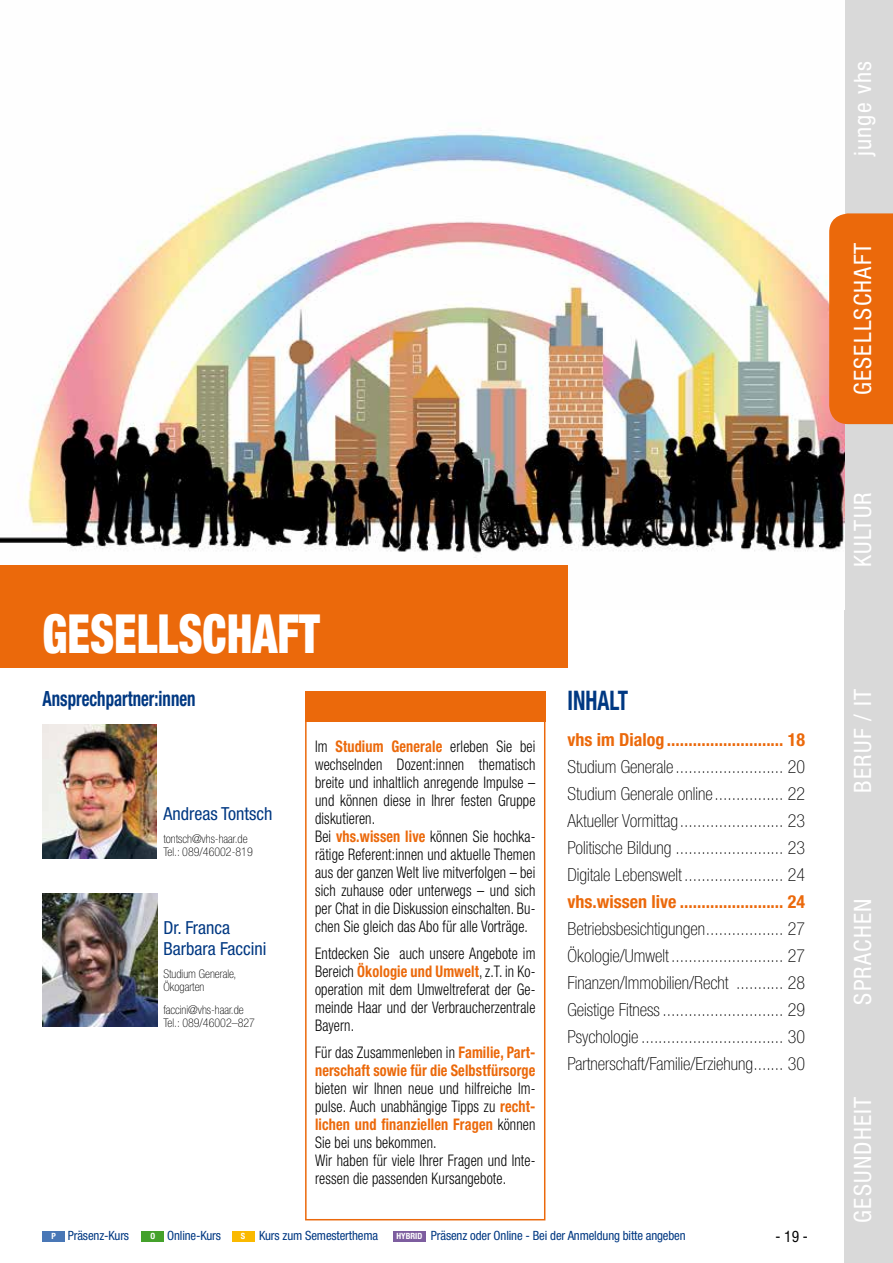
<style>
.page{position:relative;width:893px;height:1263px;background:#fff}
.page>*{position:absolute;margin:0;border:0;box-sizing:border-box;transform-origin:0 0}
.t1{font:900 condensed 54px "Helvetica Neue LT Std";color:#fff;scale:.83 1}
.t2{font:700 condensed 27px "Helvetica Neue LT Std";color:#003882;scale:.8 1}
.t3{font:condensed 24px "Helvetica Neue LT Std";letter-spacing:.05em;color:#fff}
.t4{font:700 condensed 21px "Helvetica Neue LT Std";color:#003882;scale:.8 1}
.t5{font:100 condensed 18px/27px "Helvetica Neue LT Std";color:#000;text-align:justify}
.t6{font:700 condensed 18px "Helvetica Neue LT Std";color:#eb690b}
.t7{font:condensed 18px/21px "Helvetica Neue LT Std";color:#003882}
.t8{font:300 condensed 16.05px/18px "Helvetica Neue LT Std";letter-spacing:.01em;color:#000;scale:.89 1}
.t9{font:700 condensed 16.05px/18px "Helvetica Neue LT Std";letter-spacing:.01em;color:#eb690b;scale:.89 1}
.t10{font:condensed 15px "Helvetica LT Std";color:#000}
.t11{font:condensed 12.75px "Helvetica Neue LT Std";letter-spacing:-.01em;color:#003882}
.t12{font:100 condensed 12px/13.5px "Helvetica Neue LT Std";color:#000}
.t13{font:700 condensed 8.55px "Helvetica Neue LT Std";color:#fff}
.s1{font-weight:700;color:#eb690b}
.s2{font-weight:300;color:#000}
.s3{font-weight:700;font-size:8.55px;color:#fff}
</style>
<div class="page">
<div style="left:844px;top:0;width:49px;height:214px;background:#d9d9d9"></div>
<div style="left:844px;top:424px;width:49px;height:839px;background:#d9d9d9"></div>
<div style="left:43px;top:1231px;width:22px;height:10px;background:#4977b6"></div>
<div style="left:142px;top:1231px;width:22px;height:10px;background:#44a12b"></div>
<div style="left:232px;top:1231px;width:22px;height:10px;background:#fab900"></div>
<div style="left:393px;top:1231px;width:33px;height:10px;background:#7d5d9f"></div>
<img style="left:0;top:130px;width:844px;height:423px">
<div style="left:0;top:565px;width:568px;height:103px;background:#eb690b"></div>
<img style="left:42px;top:893px;width:115px;height:134px">
<div style="left:305px;top:720px;width:240px;height:500px;border:2px solid #eb690b"></div>
<div style="left:305px;top:691px;width:240px;height:30px;background:#eb690b"></div>
<img style="left:42px;top:725px;width:115px;height:133px">
<div style="left:829px;top:214px;width:64px;height:210px;background:#eb690b"></div>
<h1 class="t1" style="left:43px;top:600px;width:336px">GESELLSCHAFT</h1>
<h3 class="t4" style="left:43px;top:686px;width:193px">Ansprechpartner:innen</h3>
<p class="t7" style="left:163px;top:803px;width:111px">Andreas Tontsch</p>
<p class="t12" style="left:163px;top:831px;width:91px">tontsch@vhs-haar.de<br>Tel.: 089/46002-819</p>
<p class="t7" style="left:163px;top:917px;width:105px">Dr. Franca<br>Barbara Faccini</p>
<p class="t12" style="left:163px;top:967px;width:74px">Studium Generale,<br>Ökogarten</p>
<p class="t12" style="left:163px;top:1003px;width:93px">faccini@vhs-haar.de<br>Tel.: 089/46002–827</p>
<p class="t8" style="left:315px;top:737px;width:249px">Im <span class="s1">Studium Generale</span> erleben Sie bei wechselnden Dozent:innen thematisch breite und inhaltlich anregende Impulse – und können diese in Ihrer festen Gruppe diskutieren.<br>Bei <span class="s1">vhs.wissen live</span> können Sie hochka&shy;rätige Referent:innen und aktuelle Themen aus der ganzen Welt live mitverfolgen – bei sich zuhause oder unterwegs – und sich per Chat in die Diskussion einschalten. Bu&shy;chen Sie gleich das Abo für alle Vorträge.</p>
<p class="t8" style="left:315px;top:944px;width:249px;text-align:justify">Entdecken Sie auch unsere Angebote im Bereich <span class="s1">Ökologie und Umwelt</span>, z.T. in Ko&shy;operation mit dem Umweltreferat der Ge&shy;meinde Haar und der Verbraucherzentrale Bayern.</p>
<p class="t9" style="left:315px;top:1043px;width:249px"><span class="s2">Für das Zusammenleben in</span> Familie, Part&shy;nerschaft sowie für die Selbstfürsorge</p>
<p class="t8" style="left:315px;top:1079px;width:249px">bieten wir Ihnen neue und hilfreiche Im&shy;pulse. Auch unabhängige Tipps zu <span class="s1">recht&shy;lichen und finanziellen Fragen</span> können Sie bei uns bekommen.<br>Wir haben für viele Ihrer Fragen und Inte&shy;ressen die passenden Kursangebote.</p>
<h2 class="t2" style="left:568px;top:684px;width:77px">INHALT</h2>
<p class="t6" style="left:568px;top:729px;width:239px">vhs im Dialog ........................... 18</p>
<p class="t5" style="left:568px;top:753px;width:239px">Studium Generale ......................... 20<br>Studium Generale online................ 22<br>Aktueller Vormittag........................ 23<br>Politische Bildung ......................... 23<br>Digitale Lebenswelt ....................... 24</p>
<p class="t6" style="left:568px;top:891px;width:239px">vhs.wissen live ........................ 24</p>
<p class="t5" style="left:568px;top:915px;width:239px">Betriebsbesichtigungen.................. 27<br>Ökologie/Umwelt .......................... 27<br>Finanzen/Immobilien/Recht ........... 28<br>Geistige Fitness............................ 29<br>Psychologie ................................. 30<br>Partnerschaft/Familie/Erziehung....... 30</p>
<p class="t11" style="left:52px;top:1228px;width:79px"><span class="s3">P</span> Präsenz-Kurs</p>
<p class="t11" style="left:167px;top:1228px;width:55px">Online-Kurs</p>
<p class="t11" style="left:259px;top:1228px;width:121px">Kurs zum Semesterthema</p>
<p class="t11" style="left:431px;top:1228px;width:256px">Präsenz oder Online - Bei der Anmeldung bitte angeben</p>
<p class="t13" style="left:150px;top:1231px;width:6px">O</p>
<p class="t13" style="left:241px;top:1231px;width:6px">S</p>
<p class="t13" style="left:397px;top:1231px;width:27px">HYBRID</p>
<p class="t10" style="left:775px;top:1227px;width:34px">- 19 -</p>
<h3 class="t3" style="left:849px;top:156px;width:96px;rotate:-90deg">junge vhs</h3>
<h3 class="t3" style="left:849px;top:395px;width:154px;rotate:-90deg">GESELLSCHAFT</h3>
<h3 class="t3" style="left:849px;top:567px;width:76px;rotate:-90deg">KULTUR</h3>
<h3 class="t3" style="left:849px;top:793px;width:106px;rotate:-90deg">BERUF / IT</h3>
<h3 class="t3" style="left:849px;top:1004px;width:108px;rotate:-90deg">SPRACHEN</h3>
<h3 class="t3" style="left:849px;top:1223px;width:127px;rotate:-90deg">GESUNDHEIT</h3>
</div>
